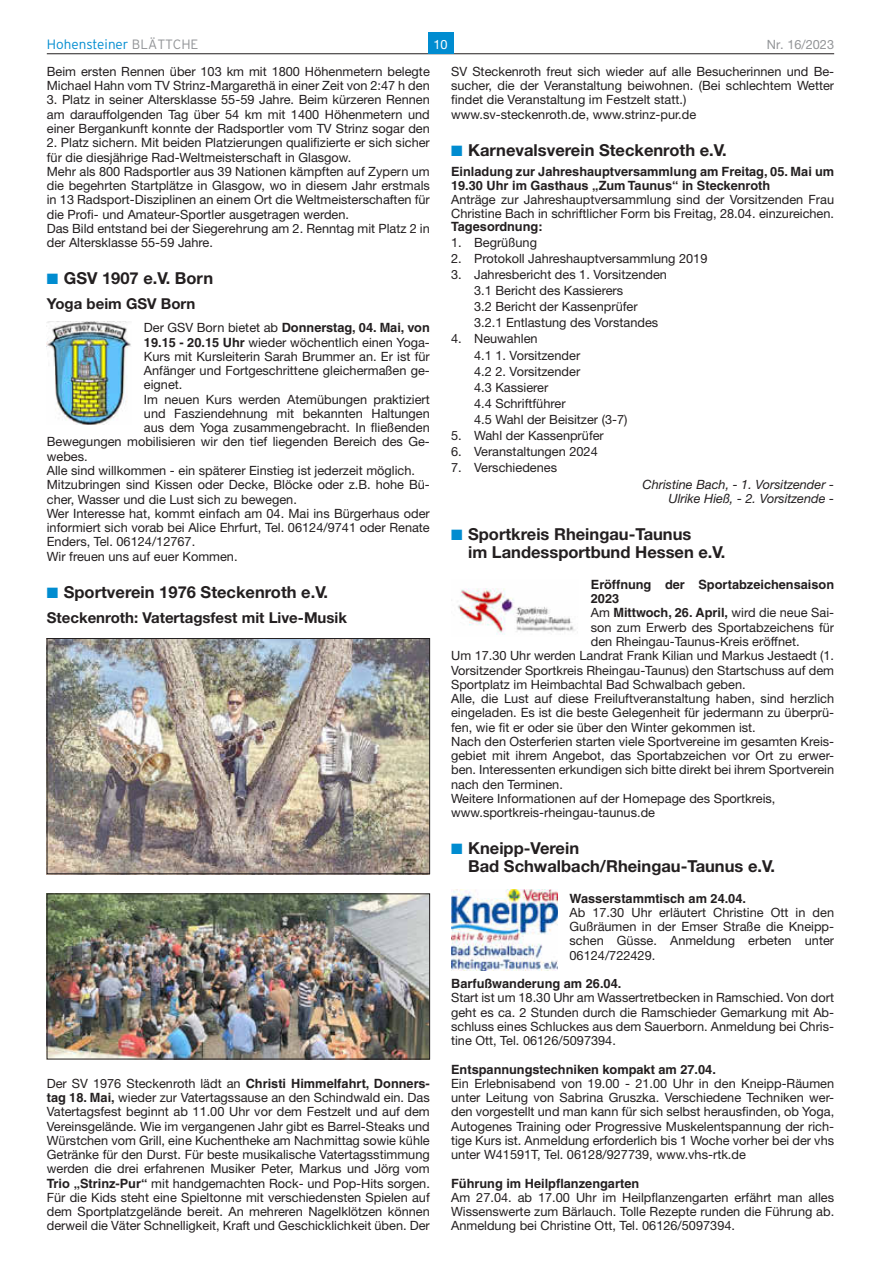
<style>
.page{position:relative;width:881px;height:1263px;background:#fff}
.page>*{position:absolute;margin:0;border:0;box-sizing:border-box;transform-origin:0 0}
.t1{font:700 16.5px/18px "Helvetica Neue LT";color:#231f20}
.t2{font:700 15px "Helvetica Neue LT";color:#231f20}
.t3{font:300 13.5px "Interstate";color:#008cd0}
.t4{font:12.75px/14.2px "Helvetica Neue LT";color:#231f20}
.t5{font:700 12.75px/14.2px "Helvetica LT";color:#231f20}
.t6{font:italic 12.75px/14.2px "Helvetica Neue LT";color:#231f20;text-align:right}
.t7{font:12.75px "Helvetica Neue LT";color:#939598}
.t8{font:12.75px "Helvetica Neue LT";color:#fff}
.s1{color:#939598}
.s2{color:#008cd0}
.s3{font-family:"Helvetica Neue LT";font-weight:400}
.s4{font-family:"Helvetica LT";font-weight:700}
</style>
<div class="page">
<hr style="left:47px;top:54px;width:786px;height:1px;background:#231f20">
<div style="left:427px;top:32px;width:26px;height:22px;background:#008cd0"></div>
<img style="left:451px;top:588px;width:124px;height:47px">
<img style="left:451px;top:889px;width:106px;height:81px">
<img style="left:47px;top:322px;width:84px;height:103px">
<img style="left:49px;top:640px;width:378px;height:232px">
<div style="left:47px;top:638px;width:382px;height:236px;border:1px solid #231f20"></div>
<img style="left:49px;top:896px;width:378px;height:161px">
<div style="left:47px;top:894px;width:382px;height:165px;border:1px solid #231f20"></div>
<p class="t3" style="left:47px;top:36px;width:153px">Hohensteiner <span class="s1">BLÄTTCHE</span></p>
<p class="t8" style="left:433px;top:36px;width:16px">10</p>
<p class="t7" style="left:766px;top:36px;width:69px">Nr. 16/2023</p>
<p class="t4" style="left:451px;top:64px;width:384px">SV Steckenroth freut sich wieder auf alle Besucherinnen und Be&shy;sucher, die der Veranstaltung beiwohnen. (Bei schlechtem Wetter findet die Veranstaltung im Festzelt statt.)<br>www.sv-steckenroth.de, www.strinz-pur.de</p>
<p class="t1" style="left:451px;top:141px;width:277px"><span class="s2">■</span> Karnevalsverein Steckenroth e.V.</p>
<p class="t5" style="left:451px;top:164px;width:384px">Einladung zur Jahreshauptversammlung am Freitag, 05. Mai um<br>19.30 Uhr im Gasthaus „Zum Taunus“ in Steckenroth</p>
<p class="t4" style="left:451px;top:192px;width:384px">Anträge zur Jahreshauptversammlung sind der Vorsitzenden Frau<br>Christine Bach in schriftlicher Form bis Freitag, 28.04. einzureichen.</p>
<p class="t5" style="left:451px;top:219px;width:93px">Tagesordnung:</p>
<p class="t4" style="left:451px;top:235px;width:87px">1. Begrüßung</p>
<p class="t4" style="left:451px;top:251px;width:258px">2. Protokoll Jahreshauptversammlung 2019</p>
<p class="t4" style="left:474px;top:267px;width:194px;line-height:16px;text-indent:-23px">3. Jahresbericht des 1. Vorsitzenden<br>3.1 Bericht des Kassierers<br>3.2 Bericht der Kassenprüfer<br>3.2.1 Entlastung des Vorstandes</p>
<p class="t4" style="left:474px;top:331px;width:155px;line-height:16px;text-indent:-23px">4. Neuwahlen<br>4.1 1. Vorsitzender<br>4.2 2. Vorsitzender<br>4.3 Kassierer<br>4.4 Schriftführer<br>4.5 Wahl der Beisitzer (3-7)</p>
<p class="t4" style="left:451px;top:428px;width:154px">5. Wahl der Kassenprüfer</p>
<p class="t4" style="left:451px;top:444px;width:148px">6. Veranstaltungen 2024</p>
<p class="t4" style="left:451px;top:460px;width:107px">7. Verschiedenes</p>
<p class="t6" style="left:642px;top:477px;width:193px">Christine Bach, - 1. Vorsitzender -<br>Ulrike Hieß, - 2. Vorsitzende -</p>
<p class="t1" style="left:468px;top:525px;width:258px;text-indent:-17px"><span class="s2">■</span> Sportkreis Rheingau-Taunus<br>im Landessportbund Hessen e.V.</p>
<p class="t5" style="left:590px;top:577px;width:245px">Eröffnung der Sportabzeichensaison<br>2023<br><span class="s3">Am</span> Mittwoch, 26. April, <span class="s3">wird die neue Sai-</span></p>
<p class="t4" style="left:590px;top:620px;width:245px">son zum Erwerb des Sportabzeichens für</p>
<p class="t4" style="left:590px;top:634px;width:210px">den Rheingau-Taunus-Kreis eröffnet.</p>
<p class="t4" style="left:451px;top:648px;width:384px">Um 17.30 Uhr werden Landrat Frank Kilian und Markus Jestaedt (1.</p>
<p class="t4" style="left:451px;top:663px;width:384px">Vorsitzender Sportkreis Rheingau-Taunus) den Startschuss auf dem</p>
<p class="t4" style="left:451px;top:677px;width:296px">Sportplatz im Heimbachtal Bad Schwalbach geben.</p>
<p class="t4" style="left:451px;top:691px;width:384px">Alle, die Lust auf diese Freiluftveranstaltung haben, sind herzlich</p>
<p class="t4" style="left:451px;top:705px;width:384px">eingeladen. Es ist die beste Gelegenheit für jedermann zu überprü-</p>
<p class="t4" style="left:451px;top:720px;width:306px">fen, wie fit er oder sie über den Winter gekommen ist.</p>
<p class="t4" style="left:451px;top:734px;width:384px">Nach den Osterferien starten viele Sportvereine im gesamten Kreis-</p>
<p class="t4" style="left:451px;top:748px;width:384px">gebiet mit ihrem Angebot, das Sportabzeichen vor Ort zu erwer-</p>
<p class="t4" style="left:451px;top:762px;width:384px">ben. Interessenten erkundigen sich bitte direkt bei ihrem Sportverein</p>
<p class="t4" style="left:451px;top:777px;width:113px">nach den Terminen.</p>
<p class="t4" style="left:451px;top:791px;width:325px">Weitere Informationen auf der Homepage des Sportkreis,</p>
<p class="t4" style="left:451px;top:805px;width:205px">www.sportkreis-rheingau-taunus.de</p>
<p class="t1" style="left:468px;top:839px;width:308px;text-indent:-17px"><span class="s2">■</span> Kneipp-Verein<br>Bad Schwalbach/Rheingau-Taunus e.V.</p>
<p class="t5" style="left:569px;top:891px;width:178px">Wasserstammtisch am 24.04.</p>
<p class="t4" style="left:569px;top:905px;width:266px;text-align:justify">Ab 17.30 Uhr erläutert Christine Ott in den Gußräumen in der Emser Straße die Kneipp&shy;schen Güsse. Anmeldung erbeten unter 06124/722429.</p>
<p class="t5" style="left:451px;top:976px;width:172px">Barfußwanderung am 26.04.</p>
<p class="t4" style="left:451px;top:990px;width:384px;text-align:justify">Start ist um 18.30 Uhr am Wassertretbecken in Ramschied. Von dort geht es ca. 2 Stunden durch die Ramschieder Gemarkung mit Ab&shy;schluss eines Schluckes aus dem Sauerborn. Anmeldung bei Chris&shy;tine Ott, Tel. 06126/5097394.</p>
<p class="t5" style="left:451px;top:1062px;width:266px">Entspannungstechniken kompakt am 27.04.</p>
<p class="t4" style="left:451px;top:1076px;width:384px;text-align:justify">Ein Erlebnisabend von 19.00 - 21.00 Uhr in den Kneipp-Räumen unter Leitung von Sabrina Gruszka. Verschiedene Techniken wer&shy;den vorgestellt und man kann für sich selbst herausfinden, ob Yoga, Autogenes Training oder Progressive Muskelentspannung der rich&shy;tige Kurs ist. Anmeldung erforderlich bis 1 Woche vorher bei der vhs unter W41591T, Tel. 06128/927739, www.vhs-rtk.de</p>
<p class="t5" style="left:451px;top:1176px;width:190px">Führung im Heilpflanzengarten</p>
<p class="t4" style="left:451px;top:1190px;width:384px;text-align:justify">Am 27.04. ab 17.00 Uhr im Heilpflanzengarten erfährt man alles Wissenswerte zum Bärlauch. Tolle Rezepte runden die Führung ab.<br>Anmeldung bei Christine Ott, Tel. 06126/5097394.</p>
<p class="t4" style="left:47px;top:64px;width:384px">Beim ersten Rennen über 103 km mit 1800 Höhenmetern belegte<br>Michael Hahn vom TV Strinz-Margarethä in einer Zeit von 2:47 h den</p>
<p class="t4" style="left:47px;top:93px;width:384px;text-align:justify">3. Platz in seiner Altersklasse 55-59 Jahre. Beim kürzeren Rennen am darauffolgenden Tag über 54 km mit 1400 Höhenmetern und einer Bergankunft konnte der Radsportler vom TV Strinz sogar den</p>
<p class="t4" style="left:47px;top:135px;width:384px">2. Platz sichern. Mit beiden Platzierungen qualifizierte er sich sicher für die diesjährige Rad-Weltmeisterschaft in Glasgow.<br>Mehr als 800 Radsportler aus 39 Nationen kämpften auf Zypern um die begehrten Startplätze in Glasgow, wo in diesem Jahr erstmals in 13 Radsport-Disziplinen an einem Ort die Weltmeisterschaften für die Profi- und Amateur-Sportler ausgetragen werden.<br>Das Bild entstand bei der Siegerehrung am 2. Renntag mit Platz 2 in der Altersklasse 55-59 Jahre.</p>
<p class="t1" style="left:47px;top:269px;width:168px"><span class="s2">■</span> GSV 1907 e.V. Born</p>
<p class="t2" style="left:47px;top:294px;width:150px">Yoga beim GSV Born</p>
<p class="t5" style="left:144px;top:321px;width:287px"><span class="s3">Der GSV Born bietet ab</span> Donnerstag, 04. Mai, von</p>
<p class="t4" style="left:144px;top:335px;width:287px"><span class="s4">19.15 - 20.15 Uhr</span> wieder wöchentlich einen Yoga-</p>
<p class="t4" style="left:144px;top:349px;width:287px">Kurs mit Kursleiterin Sarah Brummer an. Er ist für</p>
<p class="t4" style="left:144px;top:363px;width:287px">Anfänger und Fortgeschrittene gleichermaßen ge-</p>
<p class="t4" style="left:144px;top:378px;width:40px">eignet.</p>
<p class="t4" style="left:144px;top:392px;width:287px">Im neuen Kurs werden Atemübungen praktiziert</p>
<p class="t4" style="left:144px;top:406px;width:287px">und Fasziendehnung mit bekannten Haltungen</p>
<p class="t4" style="left:144px;top:420px;width:287px">aus dem Yoga zusammengebracht. In fließenden</p>
<p class="t4" style="left:47px;top:435px;width:384px">Bewegungen mobilisieren wir den tief liegenden Bereich des Ge-</p>
<p class="t4" style="left:47px;top:449px;width:42px">webes.</p>
<p class="t4" style="left:47px;top:463px;width:369px">Alle sind willkommen - ein späterer Einstieg ist jederzeit möglich.</p>
<p class="t4" style="left:47px;top:477px;width:384px">Mitzubringen sind Kissen oder Decke, Blöcke oder z.B. hohe Bü-</p>
<p class="t4" style="left:47px;top:492px;width:251px">cher, Wasser und die Lust sich zu bewegen.</p>
<p class="t4" style="left:47px;top:506px;width:384px">Wer Interesse hat, kommt einfach am 04. Mai ins Bürgerhaus oder</p>
<p class="t4" style="left:47px;top:520px;width:384px">informiert sich vorab bei Alice Ehrfurt, Tel. 06124/9741 oder Renate</p>
<p class="t4" style="left:47px;top:534px;width:150px">Enders, Tel. 06124/12767.</p>
<p class="t4" style="left:47px;top:549px;width:192px">Wir freuen uns auf euer Kommen.</p>
<p class="t1" style="left:47px;top:582px;width:283px"><span class="s2">■</span> Sportverein 1976 Steckenroth e.V.</p>
<p class="t2" style="left:47px;top:608px;width:301px">Steckenroth: Vatertagsfest mit Live-Musik</p>
<p class="t5" style="left:47px;top:1076px;width:384px"><span class="s3">Der SV 1976 Steckenroth lädt an</span> Christi Himmelfahrt, Donners-</p>
<p class="t4" style="left:47px;top:1090px;width:384px;text-align:justify"><span class="s4">tag 18. Mai,</span> wieder zur Vatertagssause an den Schindwald ein. Das Vatertagsfest beginnt ab 11.00 Uhr vor dem Festzelt und auf dem Vereinsgelände. Wie im vergangenen Jahr gibt es Barrel-Steaks und Würstchen vom Grill, eine Kuchentheke am Nachmittag sowie kühle Getränke für den Durst. Für beste musikalische Vatertagsstimmung werden die drei erfahrenen Musiker Peter, Markus und Jörg vom <span class="s4">Trio „Strinz-Pur“</span> mit handgemachten Rock- und Pop-Hits sorgen.<br>Für die Kids steht eine Spieltonne mit verschiedensten Spielen auf dem Sportplatzgelände bereit. An mehreren Nagelklötzen können derweil die Väter Schnelligkeit, Kraft und Geschicklichkeit üben. Der</p>
</div>
